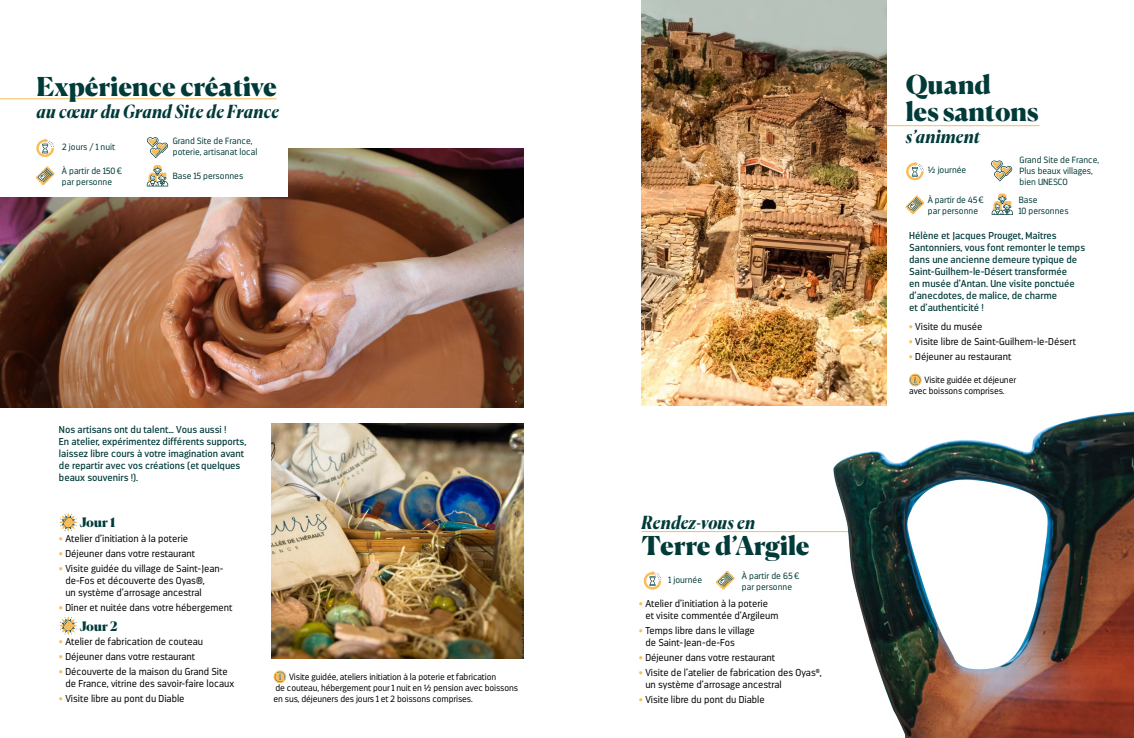
<style>
.page{position:relative;width:1134px;height:738px;background:#fff}
.page>*{position:absolute;margin:0;border:0;box-sizing:border-box;transform-origin:0 0}
.t1{font:900 26px/27px "Canela";color:#003b39}
.t2{font:italic 700 18px "Canela";letter-spacing:.015em;color:#003b39}
.t3{font:900 13px "Canela";color:#003b39}
.t4{font:300 10px/12px "Darwin";color:#000}
.t5{font:10px/12px "Darwin";color:#003b39}
.t6{font:300 9px/10.8px "Darwin";color:#003b39}
.t7{font:300 9px/10.8px "Darwin";letter-spacing:-.01em;color:#000}
.s1{font-family:"Lato";font-weight:400}
.s2{color:#fabc58}
</style>
<div class="page">
<hr style="left:642px;top:530px;width:211px;height:1px;background:#fabc58">
<img style="left:669px;top:411px;width:465px;height:326px">
<img style="left:0;top:149px;width:523px;height:258px">
<div style="left:0;top:122px;width:287px;height:75px;background:#fff"></div>
<hr style="left:0;top:98px;width:277px;height:1px;background:#fabc58">
<img style="left:272px;top:423px;width:251px;height:234px">
<svg style="left:59px;top:513px;width:19px;height:18px"></svg>
<svg style="left:59px;top:616px;width:19px;height:19px"></svg>
<svg style="left:36px;top:138px;width:18px;height:19px"></svg>
<svg style="left:36px;top:166px;width:18px;height:19px"></svg>
<svg style="left:147px;top:137px;width:21px;height:21px"></svg>
<svg style="left:147px;top:165px;width:21px;height:21px"></svg>
<svg style="left:273px;top:670px;width:13px;height:13px"></svg>
<hr style="left:765px;top:125px;width:275px;height:1px;background:#fabc58">
<svg style="left:906px;top:161px;width:18px;height:20px"></svg>
<svg style="left:906px;top:195px;width:18px;height:19px"></svg>
<svg style="left:991px;top:160px;width:21px;height:21px"></svg>
<svg style="left:992px;top:193px;width:21px;height:22px"></svg>
<svg style="left:908px;top:373px;width:13px;height:14px"></svg>
<svg style="left:643px;top:571px;width:18px;height:18px"></svg>
<svg style="left:716px;top:570px;width:18px;height:19px"></svg>
<img style="left:642px;top:0;width:244px;height:405px">
<p class="t1" style="left:37px;top:71px;width:242px">Expérience créative</p>
<p class="t2" style="left:37px;top:97px;width:244px">au cœur du Grand Site de France</p>
<p class="t6" style="left:62px;top:141px;width:55px">2 jours / 1 nuit</p>
<p class="t6" style="left:62px;top:166px;width:61px">À partir de 150<span class="s1">€ </span>par personne</p>
<p class="t6" style="left:173px;top:136px;width:86px">Grand Site de France, poterie, artisanat local</p>
<p class="t6" style="left:173px;top:170px;width:72px">Base 15 personnes</p>
<p class="t5" style="left:59px;top:423px;width:189px">Nos artisans ont du talent… Vous aussi !<br>En atelier, expérimentez différents supports, laissez libre cours à votre imagination avant de repartir avec vos créations (et quelques beaux souvenirs !).</p>
<p class="t3" style="left:80px;top:511px;width:37px">Jour 1</p>
<p class="t4" style="left:59px;top:532px;width:131px"><span class="s2">•</span> Atelier d’initiation à la poterie</p>
<p class="t4" style="left:59px;top:547px;width:138px"><span class="s2">•</span> Déjeuner dans votre restaurant</p>
<p class="t4" style="left:65px;top:562px;width:160px;text-indent:-6px"><span class="s2">•</span> Visite guidée du village de Saint-Jean&shy;de-Fos et découverte des Oyas®,<br>un système d’arrosage ancestral</p>
<p class="t4" style="left:59px;top:600px;width:175px"><span class="s2">•</span> Dîner et nuitée dans votre hébergement</p>
<p class="t3" style="left:80px;top:615px;width:39px">Jour 2</p>
<p class="t4" style="left:59px;top:635px;width:146px"><span class="s2">•</span> Atelier de fabrication de couteau</p>
<p class="t4" style="left:59px;top:650px;width:138px"><span class="s2">•</span> Déjeuner dans votre restaurant</p>
<p class="t4" style="left:65px;top:665px;width:170px;text-indent:-6px"><span class="s2">•</span> Découverte de la maison du Grand Site de France, vitrine des savoir-faire locaux</p>
<p class="t4" style="left:59px;top:692px;width:127px"><span class="s2">•</span> Visite libre au pont du Diable</p>
<p class="t7" style="left:274px;top:671px;width:246px;text-indent:16px">Visite guidée, ateliers initiation à la poterie et fabrication<br>de couteau, hébergement pour 1 nuit en ½ pension avec boissons en sus, déjeuners des jours 1 et 2 boissons comprises.</p>
<p class="t2" style="left:642px;top:508px;width:115px">Rendez-vous en</p>
<p class="t1" style="left:642px;top:529px;width:170px">Terre d’Argile</p>
<p class="t6" style="left:669px;top:573px;width:35px">1 journée</p>
<p class="t6" style="left:742px;top:569px;width:59px">À partir de 65<span class="s1">€</span></p>
<p class="t6" style="left:742px;top:580px;width:52px">par personne</p>
<p class="t4" style="left:645px;top:597px;width:135px;text-indent:-6px"><span class="s2">•</span> Atelier d’initiation à la poterie et visite commentée d’Argileum</p>
<p class="t4" style="left:645px;top:624px;width:111px;text-indent:-6px"><span class="s2">•</span> Temps libre dans le village de Saint-Jean-de-Fos</p>
<p class="t4" style="left:639px;top:651px;width:138px"><span class="s2">•</span> Déjeuner dans votre restaurant</p>
<p class="t4" style="left:645px;top:666px;width:178px;text-indent:-6px"><span class="s2">•</span> Visite de l’atelier de fabrication des Oyas<sup>®</sup>, un système d’arrosage ancestral</p>
<p class="t4" style="left:639px;top:693px;width:127px"><span class="s2">•</span> Visite libre du pont du Diable</p>
<p class="t1" style="left:906px;top:69px;width:134px">Quand<br>les santons</p>
<p class="t2" style="left:906px;top:122px;width:76px">s’animent</p>
<p class="t6" style="left:928px;top:165px;width:40px">½ journée</p>
<p class="t6" style="left:928px;top:194px;width:57px">À partir de 45<span class="s1">€</span></p>
<p class="t6" style="left:928px;top:205px;width:52px">par personne</p>
<p class="t6" style="left:1019px;top:155px;width:81px">Grand Site de France,<br>Plus beaux villages, bien UNESCO</p>
<p class="t6" style="left:1019px;top:194px;width:51px">Base<br>10 personnes</p>
<p class="t5" style="left:909px;top:229px;width:177px">Hélène et Jacques Prouget, Maîtres Santonniers, vous font remonter le temps dans une ancienne demeure typique de Saint-Guilhem-le-Désert transformée<br>en musée d’Antan. Une visite ponctuée d’anecdotes, de malice, de charme<br>et d’authenticité !</p>
<p class="t4" style="left:909px;top:320px;width:75px"><span class="s2">•</span> Visite du musée</p>
<p class="t4" style="left:909px;top:335px;width:169px"><span class="s2">•</span> Visite libre de Saint-Guilhem-le-Désert</p>
<p class="t4" style="left:909px;top:350px;width:104px"><span class="s2">•</span> Déjeuner au restaurant</p>
<p class="t7" style="left:909px;top:374px;width:108px;text-indent:15px">Visite guidée et déjeuner avec boissons comprises.</p>
</div>
